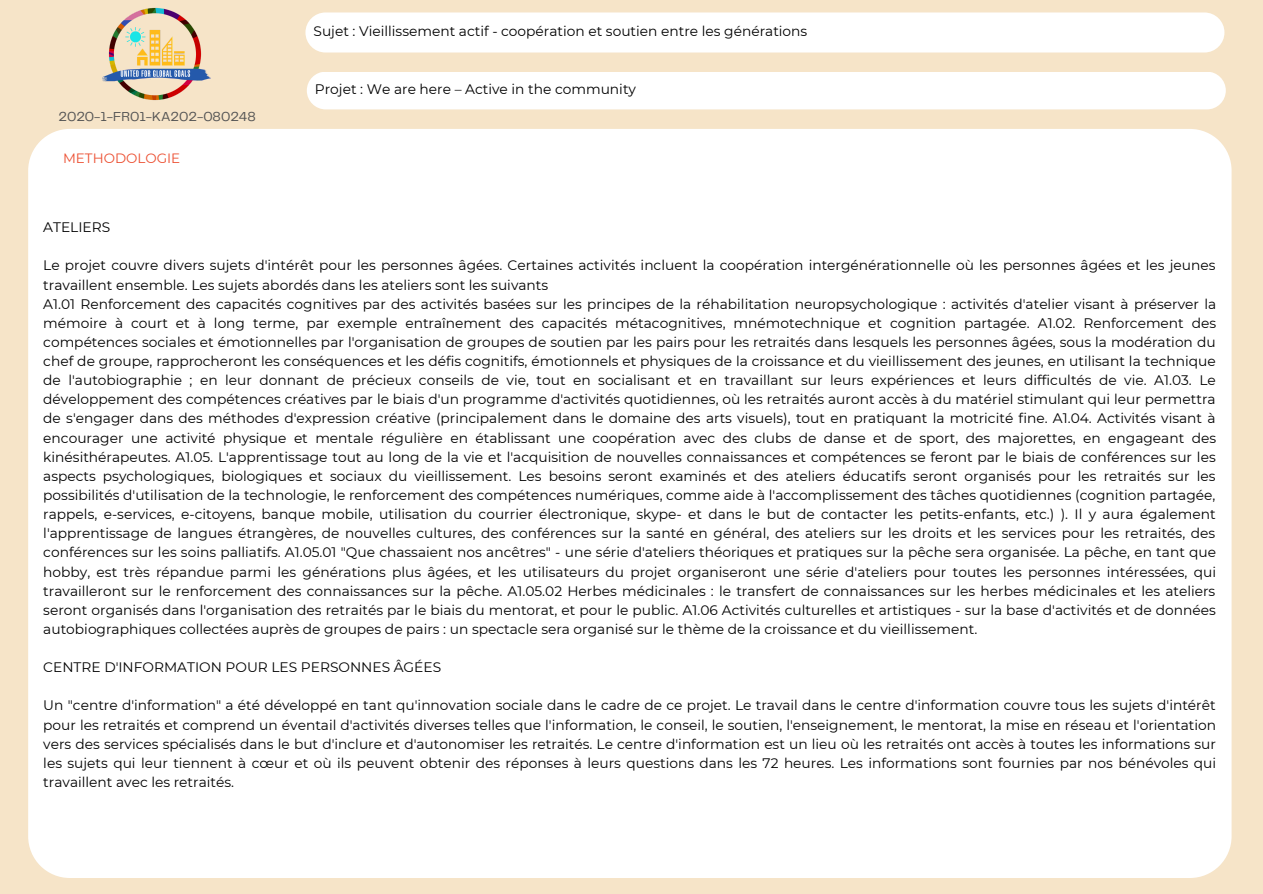
<style>
.page{position:relative;width:1263px;height:894px;background:#fff}
.page>*{position:absolute;margin:0;border:0;box-sizing:border-box;transform-origin:0 0}
.t1{font:13.8px/19px "Montserrat";color:#000;text-align:justify}
.t2{font:13.5px "Telegraf";color:#545454}
.t3{font:13.5px "Montserrat";color:#ec4f31}
</style>
<div class="page">
<div style="left:0;top:0;width:1263px;height:893px;background:#f6e4c8"></div>
<div style="left:28px;top:129px;width:1203px;height:748px;background:#fff"></div>
<div style="left:305px;top:12px;width:919px;height:40px;background:#fff;border-radius:20px"></div>
<div style="left:307px;top:72px;width:919px;height:37px;background:#fff;border-radius:19px"></div>
<img style="left:102px;top:7px;width:109px;height:94px">
<p class="t1" style="left:314px;top:22px;width:495px">Sujet : Vieillissement actif - coopération et soutien entre les générations</p>
<p class="t2" style="left:58px;top:111px;width:199px">2020-1-FR01-KA202-080248</p>
<p class="t3" style="left:63px;top:150px;width:119px">METHODOLOGIE</p>
<p class="t1" style="left:315px;top:80px;width:323px">Projet : We are here – Active in the community</p>
<p class="t1" style="left:43px;top:217px;width:68px">ATELIERS</p>
<p class="t1" style="left:43px;top:256px;width:1174px">Le projet couvre divers sujets d'intérêt pour les personnes âgées. Certaines activités incluent la coopération intergénérationnelle où les personnes âgées et les jeunes travaillent ensemble. Les sujets abordés dans les ateliers sont les suivants</p>
<p class="t1" style="left:43px;top:294px;width:1174px">A1.01 Renforcement des capacités cognitives par des activités basées sur les principes de la réhabilitation neuropsychologique : activités d'atelier visant à préserver la mémoire à court et à long terme, par exemple entraînement des capacités métacognitives, mnémotechnique et cognition partagée. A1.02. Renforcement des compétences sociales et émotionnelles par l'organisation de groupes de soutien par les pairs pour les retraités dans lesquels les personnes âgées, sous la modération du chef de groupe, rapprocheront les conséquences et les défis cognitifs, émotionnels et physiques de la croissance et du vieillissement des jeunes, en utilisant la technique de l'autobiographie ; en leur donnant de précieux conseils de vie, tout en socialisant et en travaillant sur leurs expériences et leurs difficultés de vie. A1.03. Le développement des compétences créatives par le biais d'un programme d'activités quotidiennes, où les retraités auront accès à du matériel stimulant qui leur permettra de s'engager dans des méthodes d'expression créative (principalement dans le domaine des arts visuels), tout en pratiquant la motricité fine. A1.04. Activités visant à encourager une activité physique et mentale régulière en établissant une coopération avec des clubs de danse et de sport, des majorettes, en engageant des kinésithérapeutes. A1.05. L'apprentissage tout au long de la vie et l'acquisition de nouvelles connaissances et compétences se feront par le biais de conférences sur les aspects psychologiques, biologiques et sociaux du vieillissement. Les besoins seront examinés et des ateliers éducatifs seront organisés pour les retraités sur les possibilités d'utilisation de la technologie, le renforcement des compétences numériques, comme aide à l'accomplissement des tâches quotidiennes (cognition partagée, rappels, e-services, e-citoyens, banque mobile, utilisation du courrier électronique, skype- et dans le but de contacter les petits-enfants, etc.) ). Il y aura également l'apprentissage de langues étrangères, de nouvelles cultures, des conférences sur la santé en général, des ateliers sur les droits et les services pour les retraités, des conférences sur les soins palliatifs. A1.05.01 "Que chassaient nos ancêtres" - une série d'ateliers théoriques et pratiques sur la pêche sera organisée. La pêche, en tant que hobby, est très répandue parmi les générations plus âgées, et les utilisateurs du projet organiseront une série d'ateliers pour toutes les personnes intéressées, qui travailleront sur le renforcement des connaissances sur la pêche. A1.05.02 Herbes médicinales : le transfert de connaissances sur les herbes médicinales et les ateliers seront organisés dans l'organisation des retraités par le biais du mentorat, et pour le public. A1.06 Activités culturelles et artistiques - sur la base d'activités et de données autobiographiques collectées auprès de groupes de pairs : un spectacle sera organisé sur le thème de la croissance et du vieillissement.</p>
<p class="t1" style="left:43px;top:657px;width:399px">CENTRE D'INFORMATION POUR LES PERSONNES ÂGÉES</p>
<p class="t1" style="left:43px;top:695px;width:1174px">Un "centre d'information" a été développé en tant qu'innovation sociale dans le cadre de ce projet. Le travail dans le centre d'information couvre tous les sujets d'intérêt pour les retraités et comprend un éventail d'activités diverses telles que l'information, le conseil, le soutien, l'enseignement, le mentorat, la mise en réseau et l'orientation vers des services spécialisés dans le but d'inclure et d'autonomiser les retraités. Le centre d'information est un lieu où les retraités ont accès à toutes les informations sur les sujets qui leur tiennent à cœur et où ils peuvent obtenir des réponses à leurs questions dans les 72 heures. Les informations sont fournies par nos bénévoles qui travaillent avec les retraités.</p>
</div>
